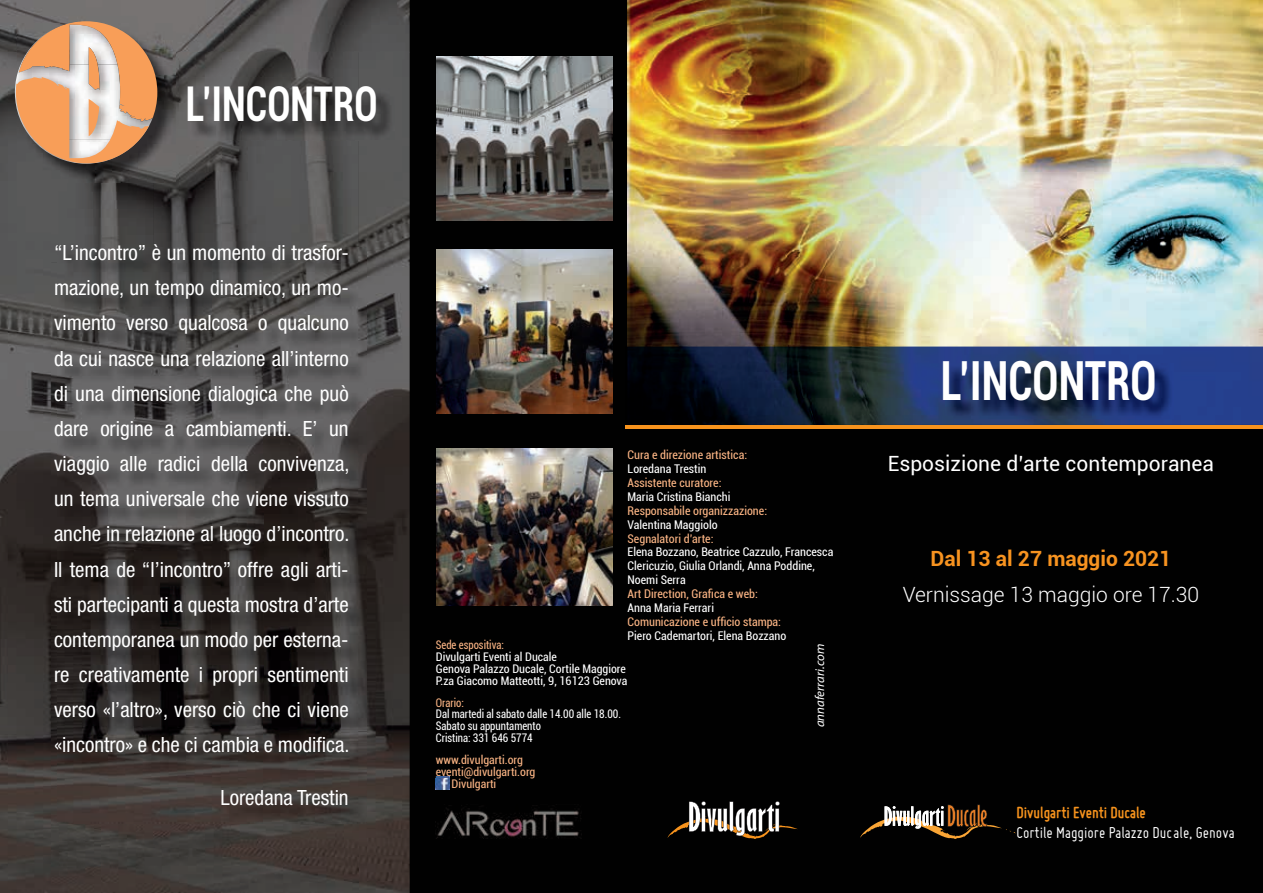
<style>
.page{position:relative;width:1263px;height:893px;background:#010101}
.page>*{position:absolute;margin:0;border:0;box-sizing:border-box;transform-origin:0 0}
.t1{font:700 condensed 54px "Roboto";letter-spacing:.005em;color:#fff;scale:.8 1}
.t2{font:700 condensed 48px "Roboto";letter-spacing:.005em;color:#fff;scale:.8 1}
.t3{font:condensed 21px/35.1px "Helvetica Neue LT Std";color:#fff;text-align:justify}
.t4{font:21px "Roboto";color:#fff}
.t5{font:300 21px "Roboto";color:#fff}
.t6{font:700 21px "Roboto";color:#f79320}
.t7{font:italic 18px "Myriad Arabic";color:#fff}
.t8{font:17.1px "Miso";color:#fff}
.t9{font:700 17.1px "Miso";color:#f7931d}
.t10{font:condensed 12px/14px "Roboto";color:#fff}
.t11{font:condensed 12px "Roboto";color:#fab484}
.t12{font:condensed 11.85px/11.9px "Roboto";color:#fff}
.t13{font:condensed 11.85px/11.9px "Roboto";color:#fff;scale:.9 1}
.t14{font:condensed 11.85px "Roboto";color:#fab484}
.t15{font:condensed 11.85px "Roboto";color:#fab484;scale:.9 1}
</style>
<div class="page">
<img style="left:0;top:0;width:410px;height:52px">
<img style="left:0;top:52px;width:51px;height:841px">
<img style="left:154px;top:52px;width:204px;height:195px">
<img style="left:358px;top:52px;width:52px;height:841px">
<img style="left:51px;top:182px;width:103px;height:80px">
<img style="left:51px;top:262px;width:51px;height:631px">
<img style="left:102px;top:823px;width:257px;height:70px">
<img style="left:437px;top:449px;width:175px;height:157px">
<img style="left:437px;top:250px;width:175px;height:164px">
<img style="left:437px;top:56px;width:175px;height:164px">
<img style="left:627px;top:0;width:636px;height:347px">
<svg style="left:627px;top:347px;width:636px;height:78px"></svg>
<img style="left:436px;top:808px;width:143px;height:31px">
<svg style="left:667px;top:801px;width:131px;height:38px"></svg>
<svg style="left:436px;top:776px;width:13px;height:14px"></svg>
<img style="left:17px;top:24px;width:159px;height:158px">
<img style="left:32px;top:163px;width:108px;height:1px">
<svg style="left:16px;top:21px;width:141px;height:142px;background:#cda17f"></svg>
<svg style="left:860px;top:804px;width:155px;height:35px"></svg>
<img style="left:946px;top:364px;width:227px;height:55px">
<hr style="left:625px;top:425px;width:638px;height:4px;background:#f7931d">
<img style="left:57px;top:247px;width:310px;height:576px">
<img style="left:191px;top:89px;width:204px;height:51px">
<h2 class="t2" style="left:186px;top:70px;width:241px">L’INCONTRO</h2>
<p class="t3" style="left:54px;top:235px;width:297px">“L’incontro” è un momento di trasfor&shy;mazione, un tempo dinamico, un mo&shy;vimento verso qualcosa o qualcuno da cui nasce una relazione all’interno di una dimensione dialogica che può dare origine a cambiamenti. E’ un viaggio alle radici della convivenza, un tema universale che viene vissuto anche in relazione al luogo d’incontro.<br>Il tema de “l’incontro” offre agli arti&shy;sti partecipanti a questa mostra d’arte contemporanea un modo per esterna&shy;re creativamente i propri sentimenti verso «l’altro», verso ciò che ci viene «incontro» e che ci cambia e modifica.</p>
<p class="t3" style="left:220px;top:779px;width:130px">Loredana Trestin</p>
<p class="t11" style="left:627px;top:446px;width:121px">Cura e direzione artistica:</p>
<p class="t10" style="left:627px;top:461px;width:80px">Loredana Trestin</p>
<p class="t11" style="left:627px;top:474px;width:95px">Assistente curatore:</p>
<p class="t10" style="left:627px;top:489px;width:104px">Maria Cristina Bianchi</p>
<p class="t11" style="left:627px;top:502px;width:141px">Responsabile organizzazione:</p>
<p class="t10" style="left:627px;top:517px;width:92px">Valentina Maggiolo</p>
<p class="t11" style="left:627px;top:530px;width:88px">Segnalatori d’arte:</p>
<p class="t10" style="left:627px;top:545px;width:207px">Elena Bozzano, Beatrice Cazzulo, Francesca<br>Clericuzio, Giulia Orlandi, Anna Poddine,<br>Noemi Serra</p>
<p class="t11" style="left:627px;top:586px;width:132px">Art Direction, Grafica e web:</p>
<p class="t10" style="left:627px;top:600px;width:88px">Anna Maria Ferrari</p>
<p class="t11" style="left:627px;top:613px;width:155px">Comunicazione e ufficio stampa:</p>
<p class="t10" style="left:627px;top:628px;width:160px">Piero Cademartori, Elena Bozzano</p>
<p class="t15" style="left:436px;top:636px;width:77px">Sede espositiva:</p>
<p class="t12" style="left:436px;top:650px;width:193px">Divulgarti Eventi al Ducale<br>Genova Palazzo Ducale, Cortile Maggiore<br>P.za Giacomo Matteotti, 9, 16123 Genova</p>
<p class="t7" style="left:808px;top:727px;width:85px;rotate:-90deg">annaferrari.com</p>
<p class="t15" style="left:436px;top:694px;width:33px">Orario:</p>
<p class="t13" style="left:436px;top:708px;width:207px">Dal martedi al sabato dalle 14.00 alle 18.00.<br>Sabato su appuntamento<br>Cristina: 331 646 5774</p>
<p class="t14" style="left:436px;top:752px;width:89px">www.divulgarti.org</p>
<p class="t14" style="left:436px;top:764px;width:101px">eventi@divulgarti.org</p>
<p class="t14" style="left:451px;top:775px;width:46px">Divulgarti</p>
<h1 class="t1" style="left:941px;top:343px;width:271px">L’INCONTRO</h1>
<p class="t4" style="left:888px;top:449px;width:328px">Esposizione d’arte contemporanea</p>
<p class="t6" style="left:930px;top:543px;width:242px">Dal 13 al 27 maggio 2021</p>
<p class="t5" style="left:903px;top:579px;width:298px">Vernissage 13 maggio ore 17.30</p>
<p class="t9" style="left:1016px;top:803px;width:131px">Divulgarti Eventi Ducale</p>
<p class="t8" style="left:1016px;top:823px;width:220px">Cortile Maggiore Palazzo Ducale, Genova</p>
</div>
